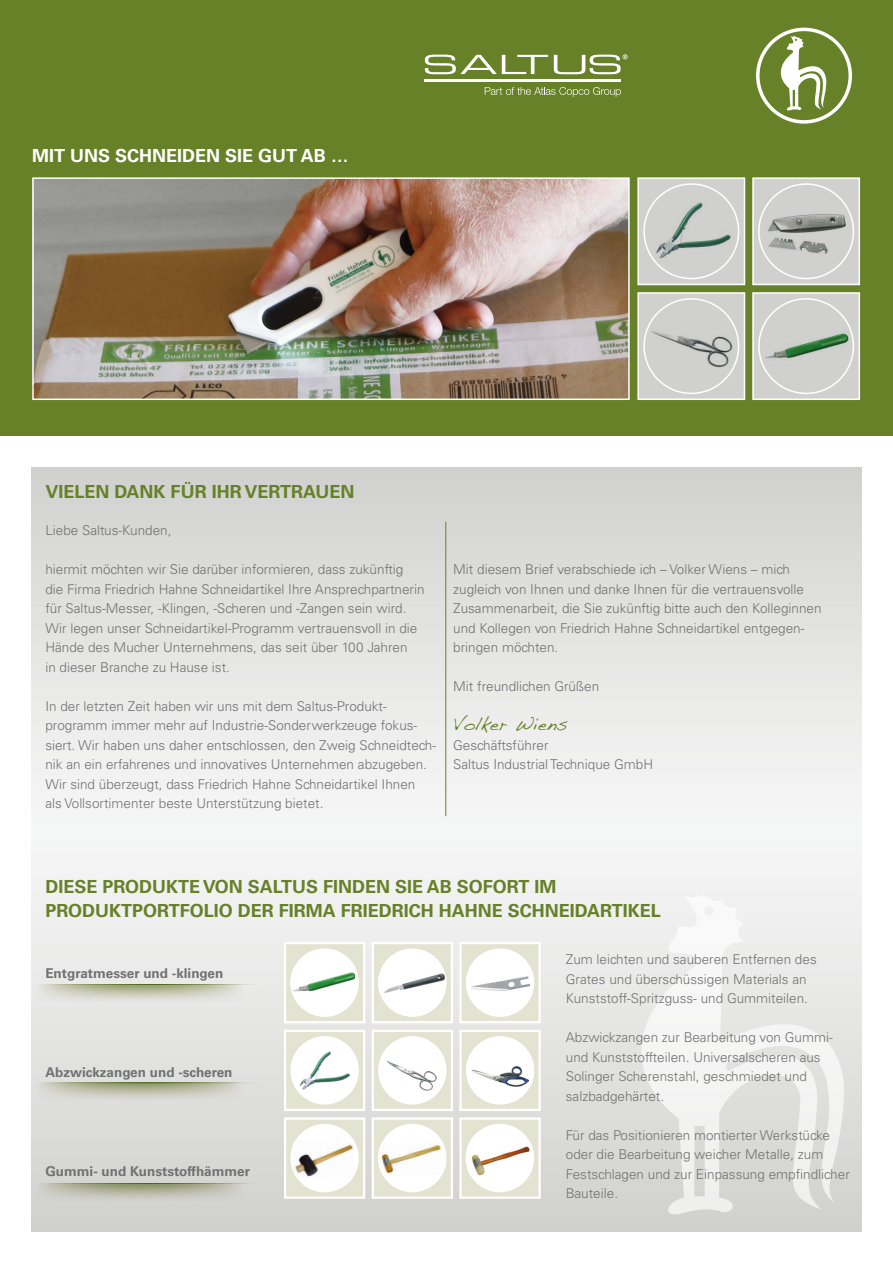
<style>
.page{position:relative;width:893px;height:1263px;background:#fff}
.page>*{position:absolute;margin:0;border:0;box-sizing:border-box;transform-origin:0 0}
.t1{font:700 18px/24px "Univers LT Std";color:#668127}
.t2{font:700 18px "Univers LT Std";color:#fff}
.t3{font:18px "Handwriting Dakota";color:#668127}
.t4{font:300 13.5px/19.5px "Univers LT Std";color:#707172}
.t5{font:700 13.5px "Univers LT Std";color:#707172}
</style>
<div class="page">
<div style="left:0;top:0;width:893px;height:436px;background:#668127"></div>
<hr style="left:425px;top:79px;width:196px;height:2px;background:#fff">
<svg style="left:425px;top:55px;width:123px;height:19px"></svg>
<svg style="left:554px;top:54px;width:74px;height:20px"></svg>
<svg style="left:485px;top:87px;width:136px;height:10px"></svg>
<img style="left:35px;top:180px;width:592px;height:217px">
<div style="left:32px;top:177px;width:598px;height:223px;border:2px solid #fff"></div>
<div style="left:638px;top:178px;width:106px;height:106px;background:#d0d0ce"></div>
<img style="left:656px;top:202px;width:74px;height:56px">
<div style="left:637px;top:177px;width:108px;height:108px;border:2px solid #fff"></div>
<div style="left:643px;top:183px;width:96px;height:96px;border:2px solid #fff;border-radius:50%"></div>
<div style="left:638px;top:293px;width:106px;height:106px;background:#d0d0ce"></div>
<img style="left:651px;top:331px;width:81px;height:36px">
<div style="left:637px;top:292px;width:108px;height:108px;border:2px solid #fff"></div>
<div style="left:643px;top:298px;width:96px;height:96px;border:2px solid #fff;border-radius:50%"></div>
<div style="left:753px;top:178px;width:106px;height:106px;background:#d0d0ce"></div>
<img style="left:768px;top:214px;width:77px;height:40px">
<div style="left:752px;top:177px;width:108px;height:108px;border:2px solid #fff"></div>
<div style="left:753px;top:293px;width:106px;height:106px;background:#d0d0ce"></div>
<img style="left:763px;top:326px;width:85px;height:44px">
<div style="left:752px;top:292px;width:108px;height:108px;border:2px solid #fff"></div>
<div style="left:758px;top:183px;width:96px;height:96px;border:2px solid #fff;border-radius:50%"></div>
<div style="left:758px;top:298px;width:96px;height:96px;border:2px solid #fff;border-radius:50%"></div>
<svg style="left:756px;top:28px;width:96px;height:96px"></svg>
<div style="left:31px;top:468px;width:830px;height:360px;background:linear-gradient(to bottom,#d1d1cf,#f7f7f8)"></div>
<div style="left:31px;top:828px;width:830px;height:403px;background:linear-gradient(to bottom,#f8f8f8,#d1d2cf)"></div>
<hr style="left:445px;top:522px;width:1px;height:294px;background:#668127">
<div style="left:284px;top:942px;width:81px;height:81px;background:#e2e3d1;border:2px solid #fff"></div>
<div style="left:290px;top:948px;width:69px;height:69px;background:#fff;border-radius:50%"></div>
<img style="left:290px;top:967px;width:65px;height:33px">
<div style="left:372px;top:942px;width:81px;height:81px;background:#e2e3d1;border:2px solid #fff"></div>
<div style="left:378px;top:948px;width:69px;height:69px;background:#fff;border-radius:50%"></div>
<img style="left:378px;top:972px;width:67px;height:21px">
<div style="left:459px;top:942px;width:82px;height:81px;background:#e2e3d1;border:2px solid #fff"></div>
<div style="left:466px;top:948px;width:68px;height:69px;background:#fff;border-radius:50%"></div>
<img style="left:471px;top:976px;width:59px;height:15px">
<div style="left:284px;top:1030px;width:81px;height:81px;background:#e2e3d1;border:2px solid #fff"></div>
<div style="left:290px;top:1036px;width:69px;height:68px;background:#fff;border-radius:50%"></div>
<img style="left:300px;top:1052px;width:50px;height:37px">
<div style="left:372px;top:1030px;width:81px;height:81px;background:#e2e3d1;border:2px solid #fff"></div>
<div style="left:378px;top:1036px;width:69px;height:68px;background:#fff;border-radius:50%"></div>
<img style="left:386px;top:1060px;width:51px;height:30px">
<div style="left:459px;top:1030px;width:82px;height:81px;background:#e2e3d1;border:2px solid #fff"></div>
<div style="left:466px;top:1036px;width:68px;height:68px;background:#fff;border-radius:50%"></div>
<img style="left:471px;top:1066px;width:58px;height:20px">
<div style="left:284px;top:1117px;width:81px;height:82px;background:#e2e3d1;border:2px solid #fff"></div>
<div style="left:290px;top:1124px;width:69px;height:68px;background:#fff;border-radius:50%"></div>
<img style="left:292px;top:1141px;width:63px;height:41px">
<div style="left:372px;top:1117px;width:81px;height:82px;background:#e2e3d1;border:2px solid #fff"></div>
<div style="left:378px;top:1124px;width:68px;height:68px;background:#fff;border-radius:50%"></div>
<img style="left:378px;top:1141px;width:68px;height:36px">
<div style="left:459px;top:1117px;width:82px;height:82px;background:#e2e3d1;border:2px solid #fff"></div>
<div style="left:466px;top:1124px;width:68px;height:68px;background:#fff;border-radius:50%"></div>
<img style="left:467px;top:1143px;width:66px;height:33px">
<svg style="left:660px;top:1140px;width:179px;height:76px"></svg>
<svg style="left:626px;top:894px;width:218px;height:246px;fill:#eee"></svg>
<img style="left:31px;top:984px;width:230px;height:24px">
<hr style="left:153px;top:1082px;width:105px;height:1px;background:#668127">
<hr style="left:46px;top:1082px;width:107px;height:1px;background:#668127">
<img style="left:31px;top:1083px;width:230px;height:23px">
<img style="left:31px;top:1183px;width:230px;height:24px">
<h1 class="t2" style="left:32px;top:146px;width:318px">MIT UNS SCHNEIDEN SIE GUT AB …</h1>
<h1 class="t1" style="left:45px;top:480px;width:311px">VIELEN DANK FÜR IHR VERTRAUEN</h1>
<p class="t4" style="left:45px;top:520px;width:128px">Liebe Saltus-Kunden,</p>
<p class="t4" style="left:45px;top:559px;width:381px">hiermit möchten wir Sie darüber informieren, dass zukünftig die Firma Friedrich Hahne Schneidartikel Ihre Ansprechpartnerin für Saltus-Messer, -Klingen, -Scheren und -Zangen sein wird.<br>Wir legen unser Schneidartikel-Programm vertrauensvoll in die Hände des Mucher Unternehmens, das seit über 100 Jahren<br>in dieser Branche zu Hause ist.</p>
<p class="t4" style="left:45px;top:696px;width:392px">In der letzten Zeit haben wir uns mit dem Saltus-Produkt&shy;programm immer mehr auf Industrie-Sonderwerkzeuge fokus&shy;siert. Wir haben uns daher entschlossen, den Zweig Schneidtech&shy;nik an ein erfahrenes und innovatives Unternehmen abzugeben.<br>Wir sind überzeugt, dass Friedrich Hahne Schneidartikel Ihnen<br>als Vollsortimenter beste Unterstützung bietet.</p>
<p class="t4" style="left:453px;top:559px;width:370px">Mit diesem Brief verabschiede ich – Volker Wiens – mich zugleich von Ihnen und danke Ihnen für die vertrauensvolle Zusammenarbeit, die Sie zukünftig bitte auch den Kolleginnen und Kollegen von Friedrich Hahne Schneidartikel entgegen&shy;bringen möchten.</p>
<p class="t4" style="left:453px;top:676px;width:148px">Mit freundlichen Grüßen</p>
<h1 class="t3" style="left:453px;top:713px;width:116px">Volker Wiens</h1>
<p class="t4" style="left:453px;top:735px;width:201px">Geschäftsführer<br>Saltus Industrial Technique GmbH</p>
<h1 class="t1" style="left:45px;top:875px;width:617px">DIESE PRODUKTE VON SALTUS FINDEN SIE AB SOFORT IM<br>PRODUKTPORTFOLIO DER FIRMA FRIEDRICH HAHNE SCHNEIDARTIKEL</h1>
<p class="t5" style="left:45px;top:965px;width:179px">Entgratmesser und -klingen</p>
<p class="t5" style="left:45px;top:1064px;width:189px">Abzwickzangen und -scheren</p>
<p class="t5" style="left:45px;top:1163px;width:206px">Gummi- und Kunststoffhämmer</p>
<p class="t4" style="left:566px;top:949px;width:252px">Zum leichten und sauberen Entfernen des<br>Grates und überschüssigen Materials an<br>Kunststoff-Spritzguss- und Gummiteilen.</p>
<p class="t4" style="left:566px;top:1027px;width:269px">Abzwickzangen zur Bearbeitung von Gummi&shy;und Kunststoffteilen. Universalscheren aus Solinger Scherenstahl, geschmiedet und salzbadgehärtet.</p>
<p class="t4" style="left:566px;top:1125px;width:285px">Für das Positionieren montierter Werkstücke oder die Bearbeitung weicher Metalle, zum Festschlagen und zur Einpassung empfindlicher Bauteile.</p>
</div>
